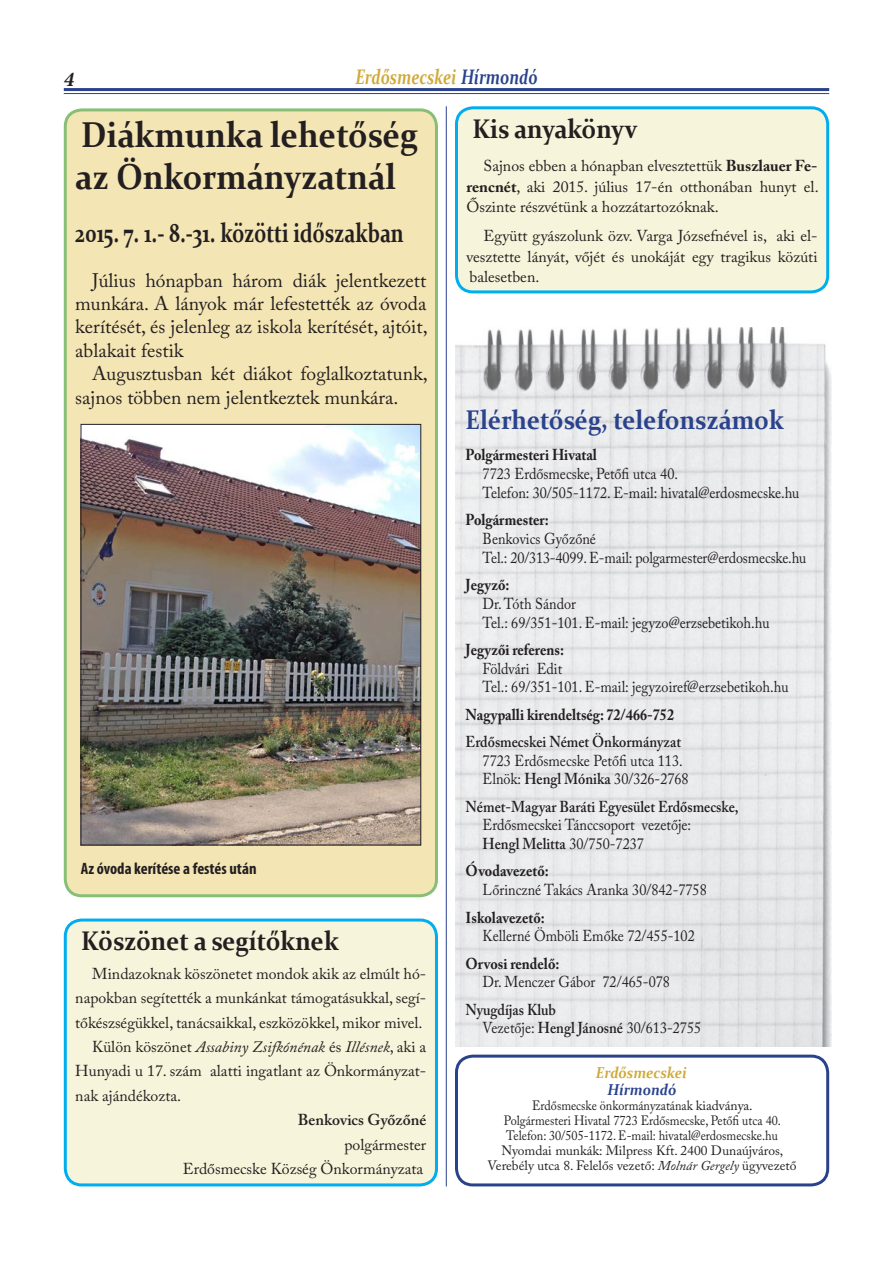
<style>
.page{position:relative;width:893px;height:1263px;background:#fff}
.page>*{position:absolute;margin:0;border:0;box-sizing:border-box;transform-origin:0 0}
.Cím_2hasáb{font:700 36px/42px "Constantia";color:#231f20;scale:.9 1}
.Cím_1hasáb{font:700 27px "Constantia";color:#231f20;scale:.75 1}
.Cím_1hasáb-2{font:700 27px "Constantia";color:#231f20;scale:.9 1}
.Cím_1hasáb-3{font:700 27px "Constantia";color:#2a428c;scale:.9 1}
.t1{font:italic 700 21px "Constantia";color:#cfaa39;scale:.75 1}
.t2{font:italic 700 21px "Minion Pro";color:#231f20}
.Szöveg{font:19.5px/23.4px "Adobe Caslon Pro";color:#231f20;text-align:justify}
.Képaláírás{font:700 condensed 16.5px "Myriad Pro";color:#231f20}
.közcím_jó{font:15.75px/18.8px "Adobe Caslon Pro";color:#231f20;scale:.9 1}
.Szöveg-2{font:15.75px/24.3px "Adobe Caslon Pro";color:#231f20;text-align:justify}
.közcím_jó-2{font:600 15.75px/18.8px "Adobe Caslon Pro";color:#231f20;scale:.9 1}
.közcím_jó-3{font:700 15.75px "Adobe Caslon Pro";color:#231f20;scale:.9 1}
.Szöveg-3{font:italic 700 15.75px/17.2px "Constantia";color:#cfaa39;text-align:center;scale:.9 1}
.Szöveg-4{font:600 15.75px "Adobe Caslon Pro";color:#231f20}
.Szöveg-5{font:13.5px/15px "Adobe Caslon Pro";color:#231f20;text-align:center}
.Szöveg-6{font:13.5px "Adobe Caslon Pro";color:#231f20;scale:.9 1}
.közcím_jó-4{font:13.5px "Adobe Caslon Pro";color:#231f20;scale:.9 1}
.s1{color:#2a428c}
.s2{font-weight:700}
.s3{font-weight:600}
.s4{font-weight:400}
.s5{font-style:italic}
</style>
<div class="page">
<hr style="left:64px;top:88px;width:765px;height:3px;background:#2a428c">
<hr style="left:64px;top:93px;width:765px;height:1px;background:#2a428c">
<div style="left:65px;top:110px;width:371px;height:786px;background:#f4e5b4;border-radius:17px"></div>
<div style="left:64px;top:108px;width:374px;height:789px;border:3px solid #87bf76;border-radius:17px"></div>
<img style="left:455px;top:327px;width:376px;height:719px">
<hr style="left:446px;top:106px;width:1px;height:1080px;background:#2a428c">
<div style="left:455px;top:1054px;width:374px;height:132px;border:3px solid #2a428c;border-radius:17px"></div>
<div style="left:65px;top:920px;width:371px;height:265px;background:#f6f4da;border-radius:17px"></div>
<div style="left:64px;top:918px;width:374px;height:268px;border:3px solid #00aeef;border-radius:17px"></div>
<div style="left:456px;top:108px;width:372px;height:184px;background:#f6f4da;border-radius:17px"></div>
<div style="left:455px;top:106px;width:374px;height:187px;border:3px solid #00aeef;border-radius:17px"></div>
<img style="left:83px;top:426px;width:336px;height:417px">
<div style="left:81px;top:424px;width:340px;height:421px;border:1px solid #231f20"></div>
<h3 class="t2" style="left:64px;top:67px;width:12px">4</h3>
<h3 class="t1" style="left:355px;top:62px;width:244px">Erdősmecskei <span class="s1">Hírmondó</span></h3>
<p class="Cím_2hasáb" style="left:75px;top:112px;width:382px">Diákmunka lehetőség az Önkormányzatnál</p>
<p class="Cím_1hasáb" style="left:75px;top:214px;width:440px">2015. 7. 1.- 8.-31. közötti időszakban</p>
<p class="Szöveg" style="left:75px;top:268px;width:354px;text-indent:17px">Július hónapban három diák jelentkezett munkára. A lányok már lefestették az óvoda kerítését, és jelenleg az iskola kerítését, ajtóit, ablakait festik</p>
<p class="Szöveg" style="left:75px;top:362px;width:354px;text-indent:17px">Augusztusban két diákot foglalkoztatunk, sajnos többen nem jelentkeztek munkára.</p>
<p class="Cím_1hasáb-3" style="left:466px;top:401px;width:355px">Elérhetőség, telefonszámok</p>
<p class="közcím_jó" style="left:483px;top:445px;width:354px;text-indent:-17px"><span class="s2">Polgármesteri Hivatal<br></span>7723 Erdősmecske, Petőfi utca 40.<br>Telefon: 30/505-1172. E-mail: hivatal@erdosmecske.hu</p>
<p class="közcím_jó" style="left:483px;top:510px;width:361px;text-indent:-17px"><span class="s2">Polgármester:<br></span>Benkovics Győzőné<br>Tel.: 20/313-4099. E-mail: polgarmester@erdosmecske.hu</p>
<p class="közcím_jó" style="left:483px;top:575px;width:320px;text-indent:-17px"><span class="s2">Jegyző:<br></span>Dr. Tóth Sándor<br>Tel.: 69/351-101. E-mail: jegyzo@erzsebetikoh.hu</p>
<p class="közcím_jó" style="left:483px;top:640px;width:341px;text-indent:-17px"><span class="s2">Jegyzői referens:<br></span>Földvári Edit<br>Tel.: 69/351-101. E-mail: jegyzoiref@erzsebetikoh.hu</p>
<p class="közcím_jó-3" style="left:466px;top:705px;width:233px">Nagypalli kirendeltség: 72/466-752</p>
<p class="közcím_jó" style="left:483px;top:732px;width:230px;text-indent:-17px"><span class="s3">Erdősmecskei Német Önkormányzat<br></span>7723 Erdősmecske Petőfi utca 113.<br>Elnök: <span class="s3">Hengl Mónika</span> 30/326-2768</p>
<p class="közcím_jó-2" style="left:483px;top:797px;width:286px;text-indent:-17px">Német-Magyar Baráti Egyesület Erdősmecske,<br><span class="s4">Erdősmecskei Tánccsoport vezetője:<br></span>Hengl Melitta <span class="s4">30/750-7237</span></p>
<p class="közcím_jó" style="left:483px;top:862px;width:250px;text-indent:-17px"><span class="s2">Óvodavezető:<br></span>Lőrinczné Takács Aranka 30/842-7758</p>
<p class="közcím_jó" style="left:483px;top:908px;width:237px;text-indent:-17px"><span class="s2">Iskolavezető:<br></span>Kellerné Ömböli Emőke 72/455-102</p>
<p class="közcím_jó" style="left:483px;top:954px;width:210px;text-indent:-17px"><span class="s2">Orvosi rendelő:<br></span>Dr. Menczer Gábor 72/465-078</p>
<p class="közcím_jó-2" style="left:483px;top:1000px;width:244px;text-indent:-17px">Nyugdíjas Klub<br><span class="s4">Vezetője:</span> Hengl Jánosné <span class="s4">30/613-2755</span></p>
<p class="Szöveg-3" style="left:596px;top:1063px;width:102px">Erdősmecskei<br><span class="s1">Hírmondó</span></p>
<p class="Szöveg-6" style="left:532px;top:1098px;width:246px">Erdősmecske önkormányzatának kiadványa.</p>
<p class="közcím_jó-4" style="left:504px;top:1113px;width:309px">Polgármesteri Hivatal 7723 Erdősmecske, Petőfi utca 40.</p>
<p class="Szöveg-6" style="left:506px;top:1128px;width:303px">Telefon: 30/505-1172. E-mail: hivatal@erdosmecske.hu</p>
<p class="Szöveg-5" style="left:487px;top:1143px;width:310px">Nyomdai munkák: Milpress Kft. 2400 Dunaújváros,<br>Verebély utca 8. Felelős vezető: <span class="s5">Molnár Gergely</span> ügyvezető</p>
<p class="Cím_1hasáb-2" style="left:472px;top:110px;width:185px">Kis anyakönyv</p>
<p class="Szöveg-2" style="left:466px;top:156px;width:354px;line-height:20.4px;text-indent:17px">Sajnos ebben a hónapban elvesztettük <span class="s2">Buszlauer Fe&shy;rencnét</span>, aki 2015. július 17-én otthonában hunyt el.<br>Őszinte részvétünk a hozzátartozóknak.</p>
<p class="Szöveg-2" style="left:466px;top:225px;width:353px;line-height:20.4px;text-indent:17px">Együtt gyászolunk özv. Varga Józsefnével is, aki el&shy;vesztette lányát, vőjét és unokáját egy tragikus közúti balesetben.</p>
<p class="Képaláírás" style="left:81px;top:859px;width:177px">Az óvoda kerítése a festés után</p>
<p class="Cím_1hasáb-2" style="left:81px;top:922px;width:288px">Köszönet a segítőknek</p>
<p class="Szöveg-2" style="left:75px;top:961px;width:353px;text-indent:17px">Mindazoknak köszönetet mondok akik az elmúlt hó&shy;napokban segítették a munkánkat támogatásukkal, segí&shy;tőkészségükkel, tanácsaikkal, eszközökkel, mikor mivel.</p>
<p class="Szöveg-2" style="left:75px;top:1034px;width:353px;text-indent:17px">Külön köszönet <span class="s5">Assabiny Zsifkónénak</span> és <span class="s5">Illésnek</span>, aki a Hunyadi u 17. szám alatti ingatlant az Önkormányzat&shy;nak ajándékozta.</p>
<p class="Szöveg-4" style="left:298px;top:1110px;width:130px">Benkovics Győzőné</p>
<p class="Szöveg-2" style="left:344px;top:1132px;width:83px">polgármester</p>
<p class="Szöveg-2" style="left:183px;top:1156px;width:242px">Erdősmecske Község Önkormányzata</p>
</div>
